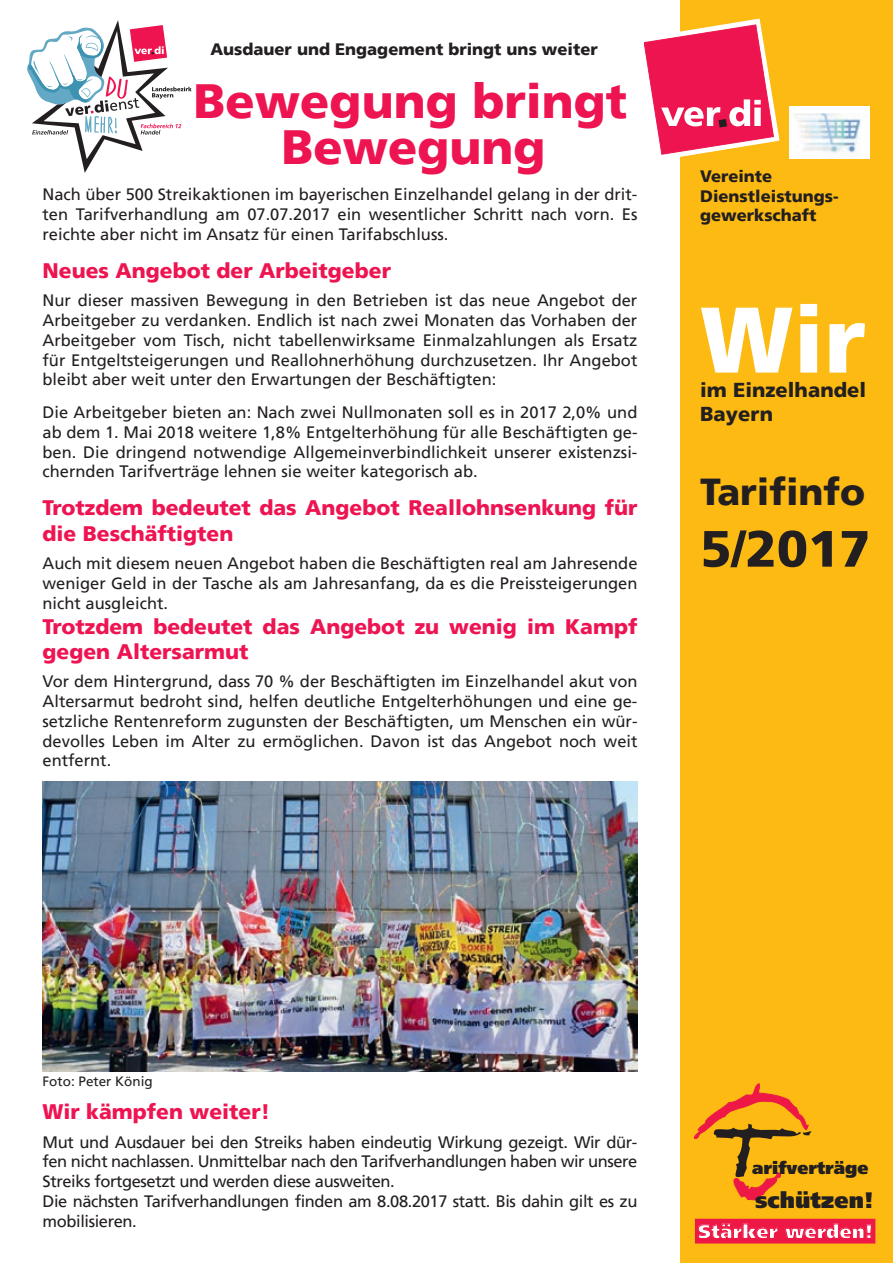
<style>
.page{position:relative;width:893px;height:1263px;background:#fff}
.page>*{position:absolute;margin:0;border:0;box-sizing:border-box;transform-origin:0 0}
.t1{font:900 93px "Frutiger";color:#fff}
.t2{font:900 51px "Frutiger";color:#231f20}
.t3{font:900 48px/46.5px "Frutiger";color:#ed1451;text-align:center}
.t4{font:900 37.5px "Frutiger";color:#231f20}
.t5{font:900 22.35px "Frutiger LT";color:#231f20}
.t6{font:900 21px/25.2px "Frutiger";color:#ed1451}
.t7{font:900 21px "Frutiger";color:#ed1450}
.t8{font:900 20.1px/24.2px "Frutiger";color:#231f20}
.t9{font:900 19.2px "Frutiger LT";color:#fff}
.t10{font:900 17.4px "Frutiger LT";color:#231f20}
.t11{font:16.5px/19.8px "Frutiger";letter-spacing:-.025em;color:#231f20;text-align:justify}
.t12{font:900 16.5px/19.8px "Frutiger";color:#231f20}
.t13{font:13.5px "Frutiger";color:#231f20}
</style>
<div class="page">
<svg style="left:27px;top:20px;width:165px;height:153px"></svg>
<div style="left:680px;top:0;width:213px;height:1263px;background:#fcba13"></div>
<div style="left:789px;top:106px;width:80px;height:52px;background:#fff"></div>
<img style="left:795px;top:114px;width:66px;height:44px">
<svg style="left:694px;top:1083px;width:118px;height:118px"></svg>
<div style="left:695px;top:1219px;width:180px;height:24px;background:#ed1845"></div>
<svg style="left:644px;top:19px;width:135px;height:138px"></svg>
<img style="left:43px;top:781px;width:594px;height:290px">
<p class="t12" style="left:210px;top:39px;width:389px">Ausdauer und Engagement bringt uns weiter</p>
<h3 class="t3" style="left:194px;top:77px;width:435px">Bewegung bringt<br>Bewegung</h3>
<p class="t11" style="left:43px;top:185px;width:596px">Nach über 500 Streikaktionen im bayerischen Einzelhandel gelang in der drit&shy;ten Tarifverhandlung am 07.07.2017 ein wesentlicher Schritt nach vorn. Es reichte aber nicht im Ansatz für einen Tarifabschluss.</p>
<p class="t7" style="left:43px;top:258px;width:350px">Neues Angebot der Arbeitgeber</p>
<p class="t11" style="left:43px;top:291px;width:596px">Nur dieser massiven Bewegung in den Betrieben ist das neue Angebot der Arbeitgeber zu verdanken. Endlich ist nach zwei Monaten das Vorhaben der Arbeitgeber vom Tisch, nicht tabellenwirksame Einmalzahlungen als Ersatz für Entgeltsteigerungen und Reallohnerhöhung durchzusetzen. Ihr Angebot bleibt aber weit unter den Erwartungen der Beschäftigten:</p>
<p class="t11" style="left:43px;top:402px;width:596px">Die Arbeitgeber bieten an: Nach zwei Nullmonaten soll es in 2017 2,0% und ab dem 1. Mai 2018 weitere 1,8% Entgelterhöhung für alle Beschäftigten ge&shy;ben. Die dringend notwendige Allgemeinverbindlichkeit unserer existenzsi&shy;chernden Tarifverträge lehnen sie weiter kategorisch ab.</p>
<p class="t6" style="left:43px;top:495px;width:596px">Trotzdem bedeutet das Angebot Reallohnsenkung für die Beschäftigten</p>
<p class="t11" style="left:43px;top:553px;width:596px">Auch mit diesem neuen Angebot haben die Beschäftigten real am Jahresende weniger Geld in der Tasche als am Jahresanfang, da es die Preissteigerungen nicht ausgleicht.</p>
<p class="t6" style="left:43px;top:614px;width:596px">Trotzdem bedeutet das Angebot zu wenig im Kampf gegen Altersarmut</p>
<p class="t11" style="left:43px;top:672px;width:596px">Vor dem Hintergrund, dass 70 % der Beschäftigten im Einzelhandel akut von Altersarmut bedroht sind, helfen deutliche Entgelterhöhungen und eine ge&shy;setzliche Rentenreform zugunsten der Beschäftigten, um Menschen ein wür&shy;devolles Leben im Alter zu ermöglichen. Davon ist das Angebot noch weit entfernt.</p>
<p class="t12" style="left:700px;top:166px;width:140px">Vereinte<br>Dienstleistungs&shy;gewerkschaft</p>
<h1 class="t1" style="left:700px;top:284px;width:167px">Wir</h1>
<p class="t8" style="left:700px;top:378px;width:167px">im Einzelhandel<br>Bayern</p>
<h3 class="t4" style="left:700px;top:470px;width:167px">Tarifinfo</h3>
<h2 class="t2" style="left:700px;top:518px;width:172px">5/2017</h2>
<p class="t13" style="left:43px;top:1073px;width:112px">Foto: Peter König</p>
<p class="t6" style="left:43px;top:1099px;width:229px">Wir kämpfen weiter!</p>
<p class="t11" style="left:43px;top:1132px;width:596px;text-align:left">Mut und Ausdauer bei den Streiks haben eindeutig Wirkung gezeigt. Wir dür&shy;fen nicht nachlassen. Unmittelbar nach den Tarifverhandlungen haben wir unsere Streiks fortgesetzt und werden diese ausweiten.<br>Die nächsten Tarifverhandlungen finden am 8.08.2017 statt. Bis dahin gilt es zu mobilisieren.</p>
<p class="t10" style="left:752px;top:1157px;width:118px">arifverträge</p>
<h3 class="t5" style="left:755px;top:1187px;width:120px">schützen!</h3>
<p class="t9" style="left:698px;top:1220px;width:177px">Stärker werden!</p>
</div>
